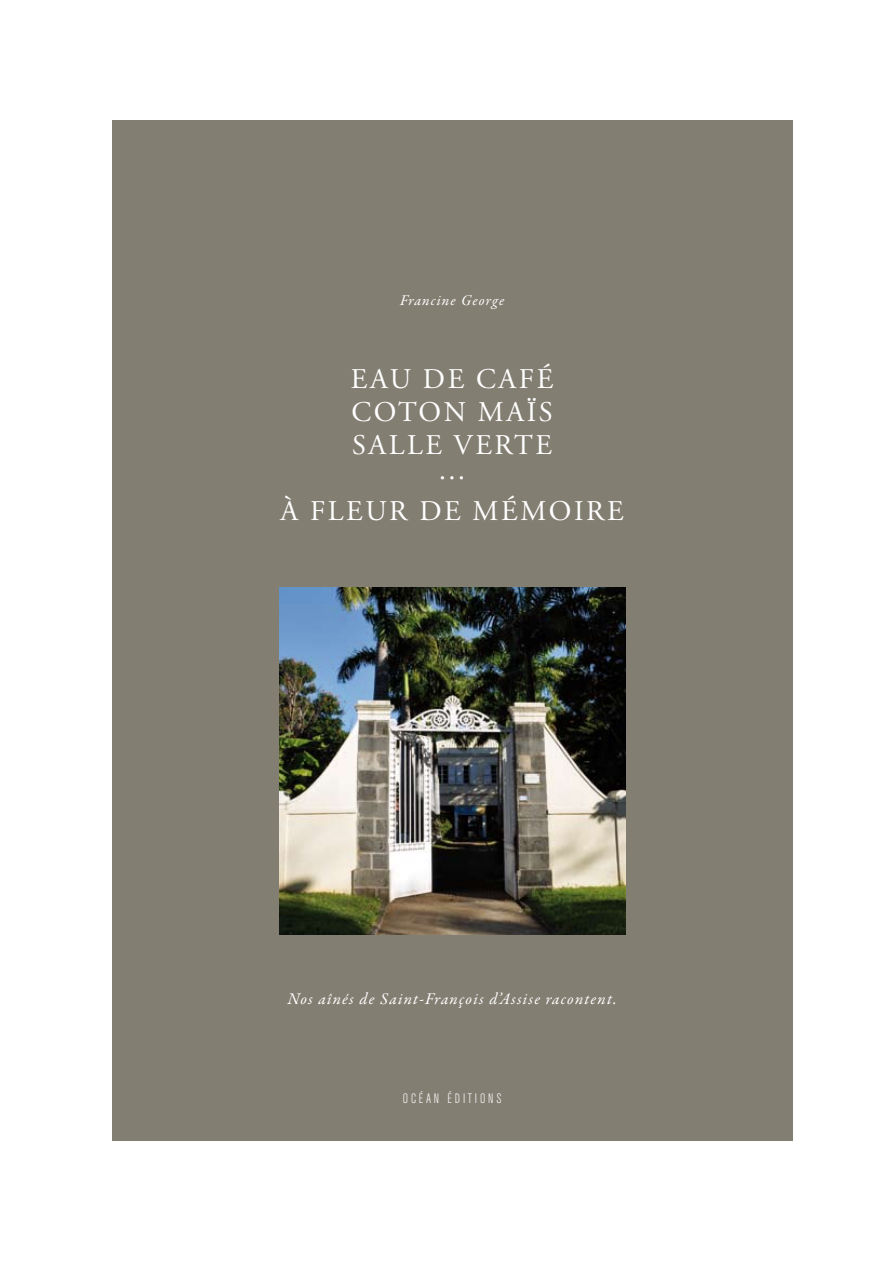
<style>
.page{position:relative;width:893px;height:1263px;background:#fff}
.page>*{position:absolute;margin:0;border:0;box-sizing:border-box;transform-origin:0 0}
.t1{font:28.5px/33px "Adobe Garamond Pro";letter-spacing:.09em;color:#fff;text-align:justify}
.t2{font:italic 16.5px "Garamond Premr Pro";letter-spacing:.07em;color:#fff}
.t3{font:italic 15px "Garamond Premr Pro";letter-spacing:.07em;color:#fff}
.t4{font:300 condensed 13.5px "Akzidenz Grotesk BE";letter-spacing:.2em;color:#fff}
</style>
<div class="page">
<div style="left:112px;top:120px;width:680px;height:1021px;background:#837e72"></div>
<img style="left:279px;top:588px;width:346px;height:346px">
<p class="t3" style="left:400px;top:291px;width:106px">Francine George</p>
<p class="t1" style="left:351px;top:363px;width:204px">EAU DE CAFÉ COTON MAÏS SALLE VERTE</p>
<p class="t1" style="left:281px;top:451px;width:344px;line-height:40.5px;text-align:center">…<br>À FLEUR DE MÉMOIRE</p>
<p class="t2" style="left:287px;top:988px;width:331px">Nos aînés de Saint-François d’Assise racontent.</p>
<p class="t4" style="left:403px;top:1091px;width:100px">OCÉAN ÉDITIONS</p>
</div>
